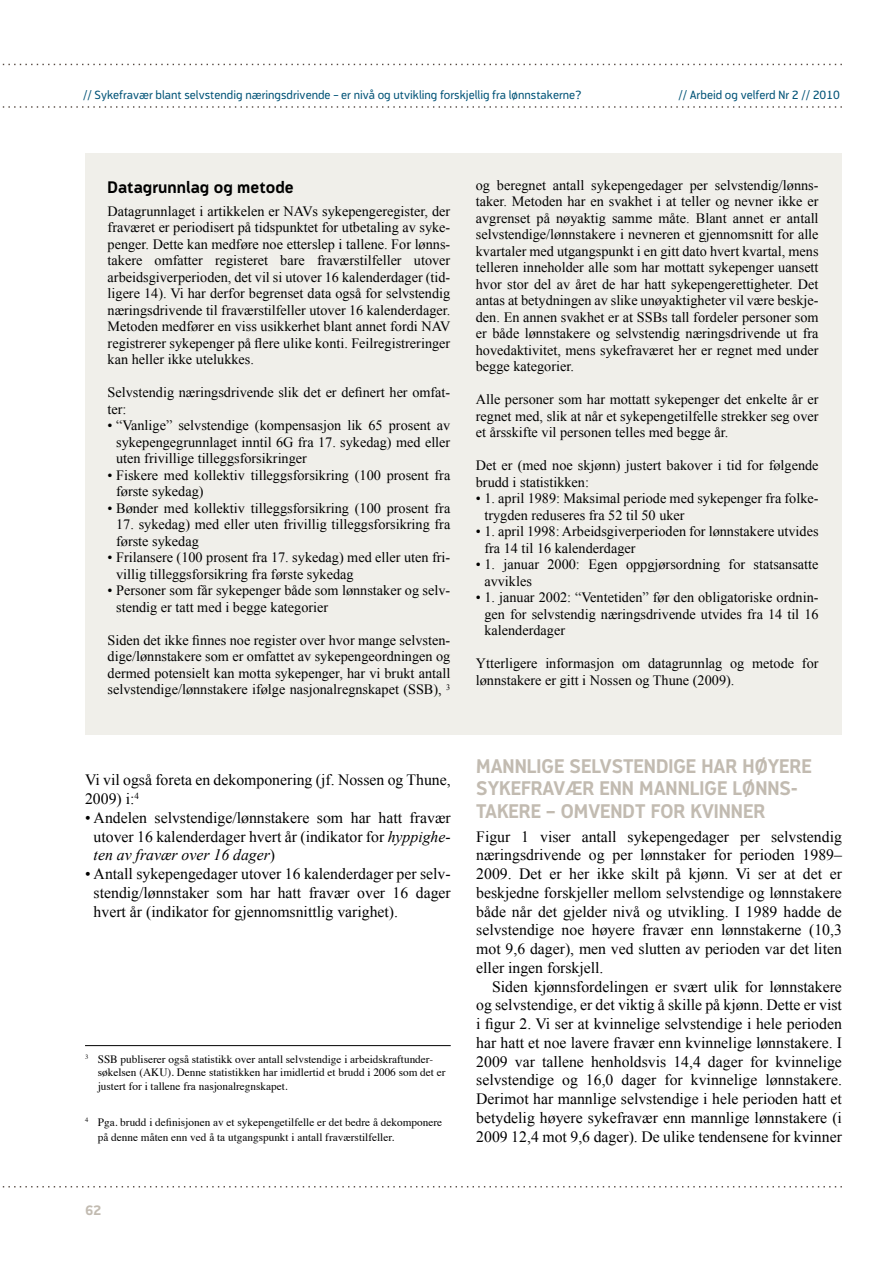
<style>
.page{position:relative;width:893px;height:1263px;background:#fff}
.page>*{position:absolute;margin:0;border:0;box-sizing:border-box;transform-origin:0 0}
.t1{font:700 19.5px/22.5px "Modus";color:#c2bbb1}
.t2{font:700 16.5px "Modus";color:#000}
.t3{font:15.75px/18.8px "Times New Roman";color:#000;text-align:justify}
.t4{font:14.25px/16.5px "Times New Roman";color:#000}
.t5{font:700 13.5px "Modus";color:#c2bbb1}
.t6{font:12px "Modus";color:#005377}
.t7{font:11.25px/13.5px "Times";color:#000}
.s1{font-style:italic}
</style>
<div class="page">
<svg style="left:2px;top:64px;width:840px;height:1px"></svg>
<svg style="left:2px;top:106px;width:840px;height:2px"></svg>
<svg style="left:2px;top:1186px;width:840px;height:1px"></svg>
<hr style="left:85px;top:1045px;width:366px;height:1px;background:#000">
<div style="left:85px;top:153px;width:757px;height:582px;background:#f0efea"></div>
<p class="t6" style="left:83px;top:88px;width:500px">// Sykefravær blant selvstendig næringsdrivende – er nivå og utvikling forskjellig fra lønnstakerne?</p>
<p class="t6" style="left:678px;top:88px;width:163px">// Arbeid og velferd Nr 2 // 2010</p>
<p class="t2" style="left:108px;top:178px;width:188px">Datagrunnlag og metode</p>
<p class="t4" style="left:108px;top:202px;width:344px;text-align:justify">Datagrunnlaget i artikkelen er NAVs sykepengeregister, der fraværet er periodisert på tidspunktet for utbetaling av syke&shy;penger. Dette kan medføre noe etterslep i tallene. For lønns&shy;takere omfatter registeret bare fraværstilfeller utover arbeidsgiverperioden, det vil si utover 16 kalenderdager (tid&shy;ligere 14). Vi har derfor begrenset data også for selvstendig næringsdrivende til fraværstilfeller utover 16 kalenderdager.<br>Metoden medfører en viss usikkerhet blant annet fordi NAV registrerer sykepenger på flere ulike konti. Feilregistreringer kan heller ikke utelukkes.</p>
<p class="t4" style="left:108px;top:384px;width:344px">Selvstendig næringsdrivende slik det er definert her omfat&shy;ter:</p>
<p class="t4" style="left:116px;top:417px;width:336px;text-align:justify;text-indent:-9px">• “Vanlige” selvstendige (kompensasjon lik 65 prosent av sykepengegrunnlaget inntil 6G fra 17. sykedag) med eller uten frivillige tilleggsforsikringer</p>
<p class="t4" style="left:116px;top:466px;width:336px;text-indent:-9px">• Fiskere med kollektiv tilleggsforsikring (100 prosent fra første sykedag)</p>
<p class="t4" style="left:108px;top:499px;width:344px">• Bønder med kollektiv tilleggsforsikring (100 prosent fra</p>
<p class="t4" style="left:116px;top:516px;width:336px">17. sykedag) med eller uten frivillig tilleggsforsikring fra første sykedag</p>
<p class="t4" style="left:116px;top:549px;width:336px;text-indent:-9px">• Frilansere (100 prosent fra 17. sykedag) med eller uten fri&shy;villig tilleggsforsikring fra første sykedag</p>
<p class="t4" style="left:116px;top:582px;width:336px;text-indent:-9px">• Personer som får sykepenger både som lønnstaker og selv&shy;stendig er tatt med i begge kategorier</p>
<p class="t4" style="left:108px;top:631px;width:344px;text-align:justify">Siden det ikke finnes noe register over hvor mange selvsten&shy;dige/lønnstakere som er omfattet av sykepengeordningen og dermed potensielt kan motta sykepenger, har vi brukt antall selvstendige/lønnstakere ifølge nasjonalregnskapet (SSB), <sup>3</sup></p>
<p class="t3" style="left:85px;top:770px;width:367px">Vi vil også foreta en dekomponering (jf. Nossen og Thune,<br>2009) i:<sup>4</sup></p>
<p class="t3" style="left:94px;top:808px;width:359px;text-indent:-9px">• Andelen selvstendige/lønnstakere som har hatt fravær utover 16 kalenderdager hvert år (indikator for <span class="s1">hyppighe&shy;ten av fravær over 16 dager</span>)</p>
<p class="t3" style="left:94px;top:864px;width:359px;text-indent:-9px">• Antall sykepengedager utover 16 kalenderdager per selv&shy;stendig/lønnstaker som har hatt fravær over 16 dager hvert år (indikator for gjennomsnittlig varighet).</p>
<p class="t7" style="left:98px;top:1051px;width:349px;text-indent:-13px"><sup>3</sup> SSB publiserer også statistikk over antall selvstendige i arbeidskraftunder&shy;søkelsen (AKU). Denne statistikken har imidlertid et brudd i 2006 som det er justert for i tallene fra nasjonalregnskapet.</p>
<p class="t7" style="left:98px;top:1114px;width:346px;line-height:15px;text-indent:-13px"><sup>4</sup> Pga. brudd i definisjonen av et sykepengetilfelle er det bedre å dekomponere på denne måten enn ved å ta utgangspunkt i antall fraværstilfeller.</p>
<p class="t5" style="left:85px;top:1203px;width:18px">62</p>
<p class="t4" style="left:476px;top:176px;width:344px;text-align:justify">og beregnet antall sykepengedager per selvstendig/lønns&shy;taker. Metoden har en svakhet i at teller og nevner ikke er avgrenset på nøyaktig samme måte. Blant annet er antall selvstendige/lønnstakere i nevneren et gjennomsnitt for alle kvartaler med utgangspunkt i en gitt dato hvert kvartal, mens telleren inneholder alle som har mottatt sykepenger uansett hvor stor del av året de har hatt sykepengerettigheter. Det antas at betydningen av slike unøyaktigheter vil være beskje&shy;den. En annen svakhet er at SSBs tall fordeler personer som er både lønnstakere og selvstendig næringsdrivende ut fra hovedaktivitet, mens sykefraværet her er regnet med under begge kategorier.</p>
<p class="t4" style="left:476px;top:391px;width:344px;text-align:justify">Alle personer som har mottatt sykepenger det enkelte år er regnet med, slik at når et sykepengetilfelle strekker seg over et årsskifte vil personen telles med begge år.</p>
<p class="t4" style="left:476px;top:457px;width:344px">Det er (med noe skjønn) justert bakover i tid for følgende brudd i statistikken:</p>
<p class="t4" style="left:484px;top:490px;width:336px;text-indent:-9px">• 1. april 1989: Maksimal periode med sykepenger fra folke&shy;trygden reduseres fra 52 til 50 uker</p>
<p class="t4" style="left:484px;top:523px;width:336px;text-indent:-9px">• 1. april 1998: Arbeidsgiverperioden for lønnstakere utvides fra 14 til 16 kalenderdager</p>
<p class="t4" style="left:484px;top:556px;width:336px;text-indent:-9px">• 1. januar 2000: Egen oppgjørsordning for statsansatte avvikles</p>
<p class="t4" style="left:484px;top:589px;width:336px;text-align:justify;text-indent:-9px">• 1. januar 2002: “Ventetiden” før den obligatoriske ordnin&shy;gen for selvstendig næringsdrivende utvides fra 14 til 16 kalenderdager</p>
<p class="t4" style="left:476px;top:655px;width:344px">Ytterligere informasjon om datagrunnlag og metode for lønnstakere er gitt i Nossen og Thune (2009).</p>
<h1 class="t1" style="left:476px;top:755px;width:335px">MANNLIGE SELVSTENDIGE HAR HØYERE<br>SYKEFRAVÆR ENN MANNLIGE LØNNS-<br>TAKERE – OMVE</h1>
<h1 class="t1" style="left:610px;top:800px;width:156px">NDT FOR KVINNER</h1>
<p class="t3" style="left:476px;top:827px;width:367px">Figur 1 viser antall sykepengedager per selvstendig næringsdrivende og per lønnstaker for perioden 1989– 2009. Det er her ikke skilt på kjønn. Vi ser at det er beskjedne forskjeller mellom selvstendige og lønnstakere både når det gjelder nivå og utvikling. I 1989 hadde de selvstendige noe høyere fravær enn lønnstakerne (10,3 mot 9,6 dager), men ved slutten av perioden var det liten eller ingen forskjell.</p>
<p class="t3" style="left:476px;top:977px;width:367px;text-indent:16px">Siden kjønnsfordelingen er svært ulik for lønnstakere og selvstendige, er det viktig å skille på kjønn. Dette er vist i figur 2. Vi ser at kvinnelige selvstendige i hele perioden har hatt et noe lavere fravær enn kvinnelige lønnstakere. I 2009 var tallene henholdsvis 14,4 dager for kvinnelige selvstendige og 16,0 dager for kvinnelige lønnstakere.<br>Derimot har mannlige selvstendige i hele perioden hatt et betydelig høyere sykefravær enn mannlige lønnstakere (i 2009 12,4 mot 9,6 dager). De ulike tendensene for kvinner</p>
</div>
